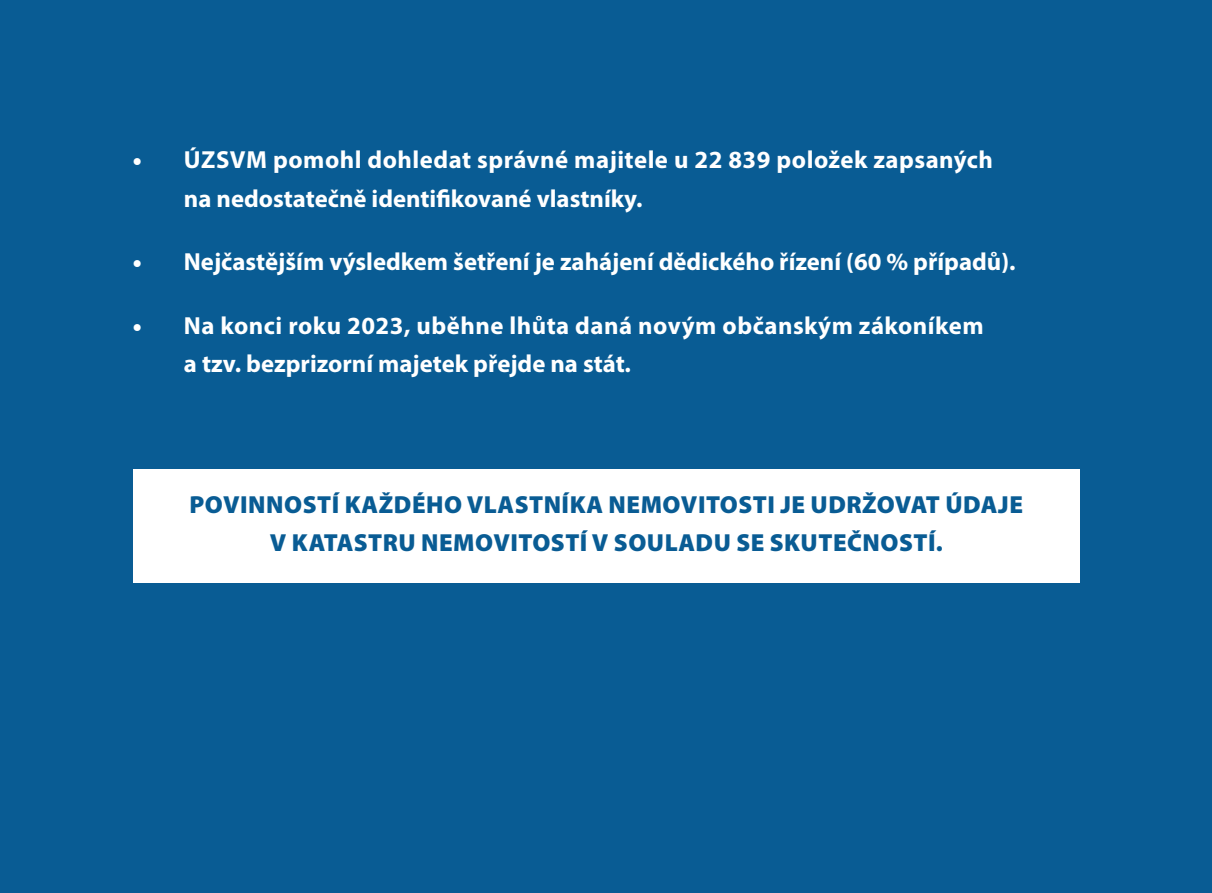
<style>
.page{position:relative;width:1212px;height:893px;background:#095c94}
.page>*{position:absolute;margin:0;border:0;box-sizing:border-box;transform-origin:0 0}
.t1{font:700 24.75px/38.2px "Myriad Pro";color:#fff}
.t2{font:900 24.75px/38.2px "Myriad Pro";letter-spacing:.02em;color:#095c94;text-align:center}
.t3{font:700 24.75px/38.2px "Myriad Pro";letter-spacing:.02em;color:#fff}
.s1{font-weight:900}
</style>
<div class="page">
<div style="left:133px;top:469px;width:946px;height:114px;background:#fff"></div>
<p class="t1" style="left:184px;top:140px;width:811px;text-indent:-51px"><span class="s1">•</span> ÚZSVM pomohl dohledat správné majitele u 22 839 položek zapsaných na nedostatečně identifikované vlastníky.</p>
<p class="t1" style="left:133px;top:242px;width:884px"><span class="s1">•</span> Nejčastějším výsledkem šetření je zahájení dědického řízení (60 % případů).</p>
<p class="t3" style="left:184px;top:306px;width:801px;text-indent:-51px"><span class="s1">•</span> Na konci roku 2023, uběhne lhůta daná novým občanským zákoníkem a tzv. bezprizorní majetek přejde na stát.</p>
<p class="t2" style="left:189px;top:484px;width:835px">POVINNOSTÍ KAŽDÉHO VLASTNÍKA NEMOVITOSTI JE UDRŽOVAT ÚDAJE<br>V KATASTRU NEMOVITOSTÍ V SOULADU SE SKUTEČNOSTÍ.</p>
</div>
